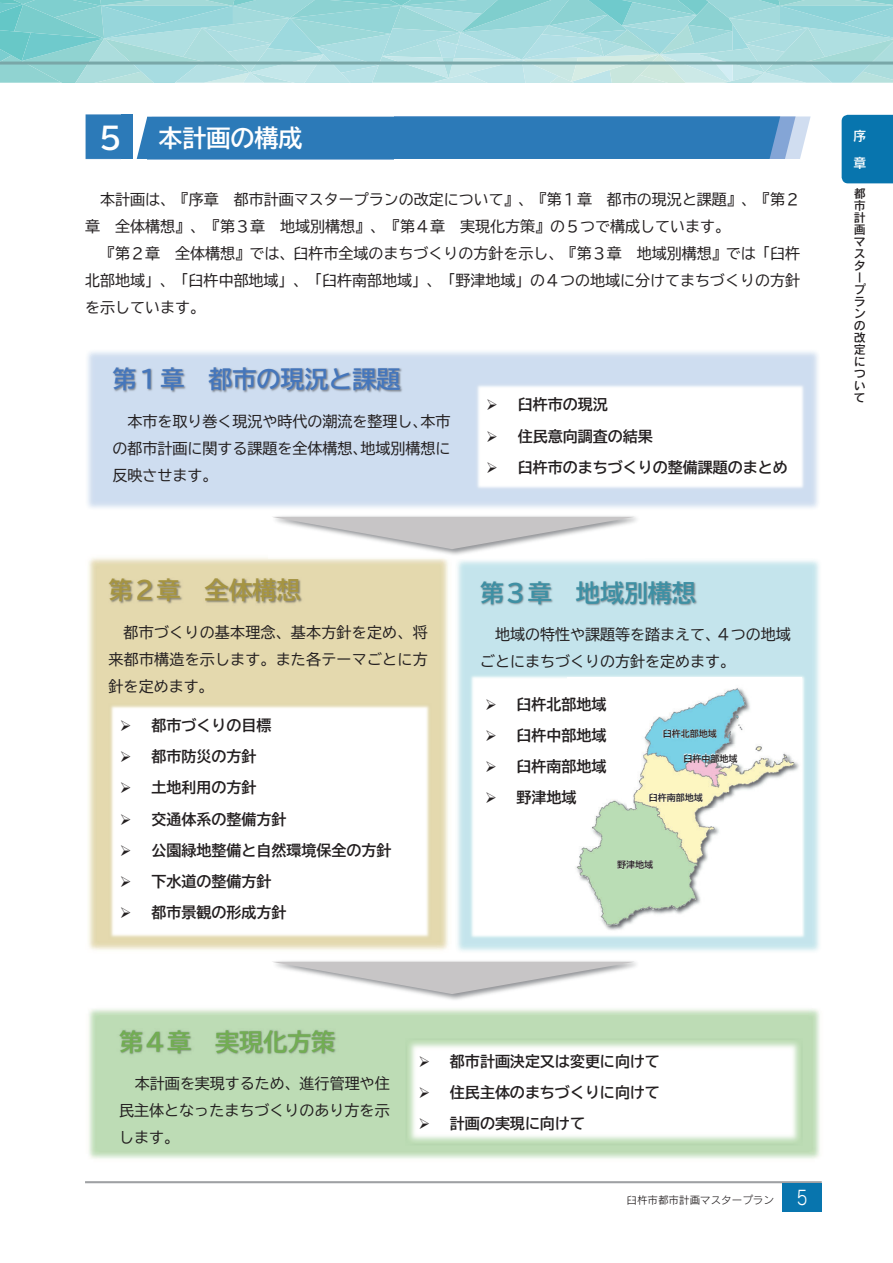
<style>
.page{position:relative;width:893px;height:1263px;background:#fff}
.page>*{position:absolute;margin:0;border:0;box-sizing:border-box;transform-origin:0 0}
.t1{font:24px "BIZ UD Gothic Bold";color:#4576bb}
.t2{font:24px "BIZ UD Gothic Bold";color:#72ae53}
.t3{font:24px "BIZ UD Gothic Bold";color:#3e90a4}
.t4{font:24px "BIZ UD Gothic Bold";color:#a59442}
.t5{font:24px "BIZ UD Gothic Bold";color:#fff}
.t6{font:15px/27px "BIZ UD Gothic";color:#231f20;text-align:justify}
.t7{font:15px "BIZ UD Gothic Bold";color:#231f20}
.t8{font:13.5px/27px "Rodin Pro N DB";color:#fff}
.t9{font:12px/12px "Rodin Pro N DB";color:#231f20}
.t10{font:10.5px "BIZ UD Gothic";color:#231f20}
.t11{font:9px "BIZ UD Gothic Bold";color:#231f20}
.s1{font-size:30px}
.s2{font-family:"Rodin Pro N M";font-size:19.5px;color:#fff}
.s3{font-size:18px;color:#fff}
</style>
<div class="page">
<svg style="left:0;top:0;width:893px;height:83px;background:#a3dadc"></svg>
<hr style="left:0;top:62px;width:893px;height:3px;background:#79a7a8">
<div style="left:842px;top:115px;width:51px;height:68px;background:#0875ae"></div>
<hr style="left:85px;top:1181px;width:737px;height:2px;background:#9fa1a4">
<div style="left:782px;top:1183px;width:40px;height:29px;background:#0875ae"></div>
<img style="left:474px;top:383px;width:332px;height:109px">
<img style="left:88px;top:1008px;width:732px;height:151px">
<img style="left:406px;top:1038px;width:397px;height:108px">
<img style="left:88px;top:557px;width:360px;height:393px">
<img style="left:108px;top:704px;width:323px;height:235px">
<img style="left:457px;top:560px;width:363px;height:391px">
<img style="left:468px;top:674px;width:339px;height:267px">
<img style="left:567px;top:678px;width:235px;height:255px">
<img style="left:652px;top:726px;width:95px;height:17px">
<img style="left:587px;top:857px;width:96px;height:17px">
<img style="left:628px;top:790px;width:95px;height:17px">
<img style="left:662px;top:751px;width:96px;height:17px">
<svg style="left:273px;top:962px;width:362px;height:32px"></svg>
<img style="left:268px;top:516px;width:369px;height:43px">
<svg style="left:271px;top:517px;width:363px;height:32px"></svg>
<img style="left:101px;top:360px;width:329px;height:47px">
<div style="left:86px;top:114px;width:47px;height:45px;background:#2c7ab8"></div>
<svg style="left:137px;top:116px;width:674px;height:43px;background:#3b83bd"></svg>
<img style="left:85px;top:114px;width:35px;height:46px">
<div style="left:147px;top:116px;width:246px;height:44px;background:#2c7ab8"></div>
<h1 class="t5" style="left:96px;top:126px;width:208px"><span class="s1">５</span> 本計画の構成</h1>
<p class="t6" style="left:85px;top:186px;width:716px;text-indent:15px">本計画は、『序章 都市計画マスタープランの改定について』、『第１章 都市の現況と課題』、『第２章 全体構想』、『第３章 地域別構想』、『第４章 実現化方策』の５つで構成しています。</p>
<p class="t6" style="left:85px;top:240px;width:716px;text-indent:15px">『第２章 全体構想』では、臼杵市全域のまちづくりの方針を示し、『第３章 地域別構想』では「臼杵北部地域」、「臼杵中部地域」、「臼杵南部地域」、「野津地域」の４つの地域に分けてまちづくりの方針を示しています。</p>
<h1 class="t1" style="left:112px;top:367px;width:290px">第１章 都市の現況と課題</h1>
<p class="t6" style="left:112px;top:407px;width:340px;text-indent:15px">本市を取り巻く現況や時代の潮流を整理し、本市の都市計画に関する課題を全体構想、地域別構想に反映させます。</p>
<p class="t7" style="left:486px;top:397px;width:123px">➢ 臼杵市の現況</p>
<p class="t7" style="left:486px;top:428px;width:168px">➢ 住民意向調査の結果</p>
<p class="t7" style="left:486px;top:459px;width:303px">➢ 臼杵市のまちづくりの整備課題のまとめ</p>
<h1 class="t4" style="left:109px;top:578px;width:193px">第２章 全体構想</h1>
<p class="t6" style="left:109px;top:618px;width:321px;text-indent:15px">都市づくりの基本理念、基本方針を定め、将来都市構造を示します。また各テーマごとに方針を定めます。</p>
<p class="t7" style="left:120px;top:718px;width:153px">➢ 都市づくりの目標</p>
<p class="t7" style="left:120px;top:749px;width:138px">➢ 都市防災の方針</p>
<p class="t7" style="left:120px;top:780px;width:138px">➢ 土地利用の方針</p>
<p class="t7" style="left:120px;top:811px;width:168px">➢ 交通体系の整備方針</p>
<p class="t7" style="left:120px;top:842px;width:273px">➢ 公園緑地整備と自然環境保全の方針</p>
<p class="t7" style="left:120px;top:873px;width:153px">➢ 下水道の整備方針</p>
<p class="t7" style="left:120px;top:904px;width:168px">➢ 都市景観の形成方針</p>
<h1 class="t3" style="left:480px;top:580px;width:217px">第３章 地域別構想</h1>
<p class="t6" style="left:480px;top:621px;width:312px;text-indent:15px">地域の特性や課題等を踏まえて、４つの地域ごとにまちづくりの方針を定めます。</p>
<p class="t7" style="left:485px;top:697px;width:123px">➢ 臼杵北部地域</p>
<p class="t7" style="left:485px;top:728px;width:123px">➢ 臼杵中部地域</p>
<p class="t7" style="left:485px;top:759px;width:123px">➢ 臼杵南部地域</p>
<p class="t7" style="left:485px;top:790px;width:93px">➢ 野津地域</p>
<p class="t11" style="left:663px;top:729px;width:55px">臼杵北部地域</p>
<p class="t11" style="left:683px;top:754px;width:55px">臼杵中部地域</p>
<p class="t11" style="left:649px;top:793px;width:55px">臼杵南部地域</p>
<p class="t11" style="left:617px;top:860px;width:37px">野津地域</p>
<h1 class="t2" style="left:119px;top:1029px;width:217px">第４章 実現化方策</h1>
<p class="t6" style="left:119px;top:1069px;width:272px;text-indent:16px">本計画を実現するため、進行管理や住民主体となったまちづくりのあり方を示します。</p>
<p class="t7" style="left:418px;top:1054px;width:243px">➢ 都市計画決定又は変更に向けて</p>
<p class="t7" style="left:418px;top:1085px;width:243px">➢ 住民主体のまちづくりに向けて</p>
<p class="t7" style="left:418px;top:1116px;width:168px">➢ 計画の実現に向けて</p>
<p class="t10" style="left:627px;top:1195px;width:183px">臼杵市都市計画マスタープラン <span class="s2">5</span><span class="s3">5</span></p>
<p class="t8" style="left:853px;top:122px;width:14px">序章</p>
<p class="t9" style="left:854px;top:187px;width:14px">都市計画マスタープランの改定について</p>
</div>
